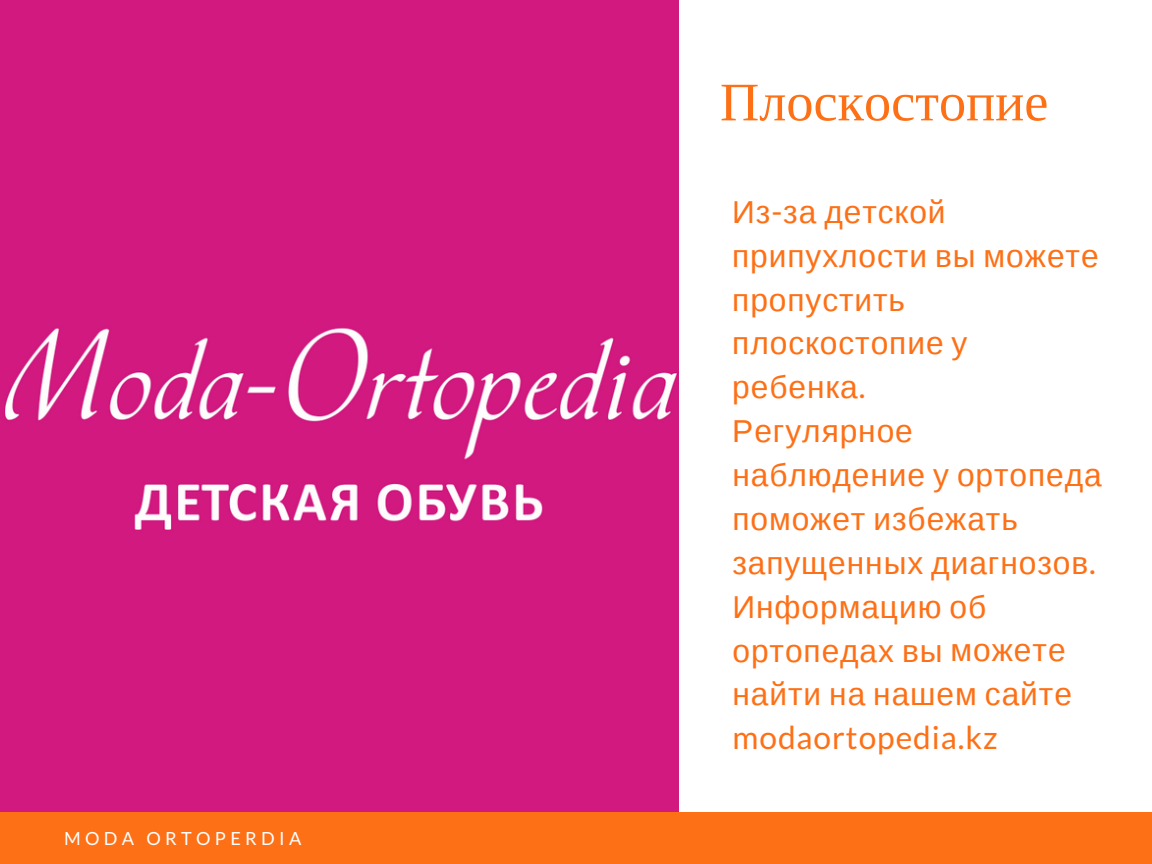
<style>
.page{position:relative;width:1152px;height:864px;background:#fff}
.page>*{position:absolute;margin:0;border:0;box-sizing:border-box;transform-origin:0 0}
.t1{font:54.3px "Liberation Serif";color:#fd7016}
.t2{font:31.65px/43.8px "Liberation Sans";letter-spacing:.03em;color:#fd7016}
.t3{font:31.65px "Lato";letter-spacing:.03em;color:#fd7016}
.t4{font:18.15px "Lato";letter-spacing:.24em;color:#fff}
.s1{font-family:"Lato"}
</style>
<div class="page">
<div style="left:0;top:0;width:678px;height:812px;background:#d11980"></div>
<div style="left:0;top:812px;width:1152px;height:52px;background:#fd7016"></div>
<p class="t4" style="left:64px;top:827px;width:239px">MODA ORTOPERDIA</p>
<h1 class="t1" style="left:720px;top:72px;width:330px">Плоскостопие</h1>
<p class="t2" style="left:732px;top:190px;width:371px">Из<span class="s1">-</span>за детской припухлости вы можете пропустить плоскостопие у ребенка<span class="s1">.<br></span>Регулярное наблюдение у ортопеда поможет избежать запущенных диагнозов<span class="s1">.<br></span>Информацию об ортопедах вы можете найти на нашем сайте</p>
<p class="t3" style="left:732px;top:718px;width:267px">modaortopedia.kz</p>
</div>
